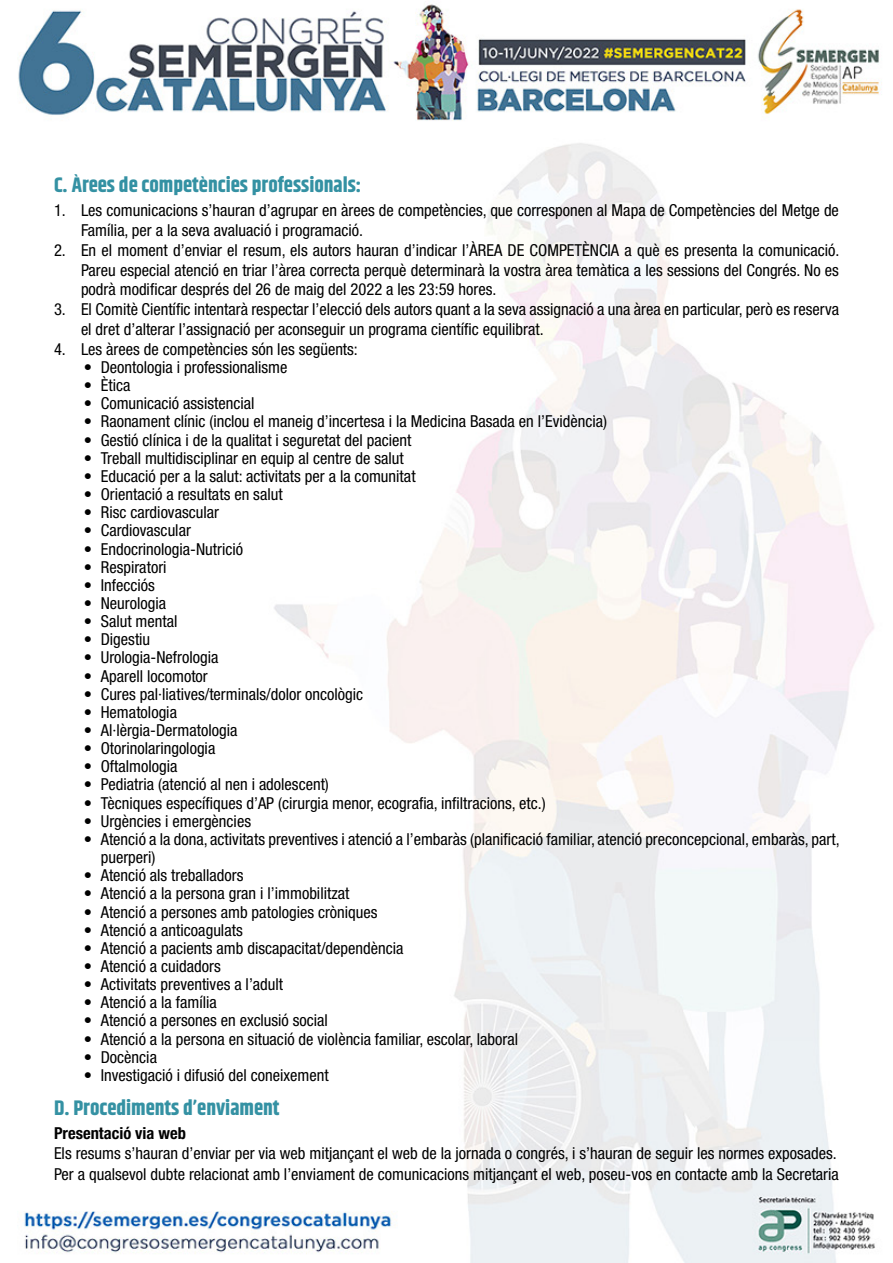
<style>
.page{position:relative;width:893px;height:1263px;background:#fff}
.page>*{position:absolute;margin:0;border:0;box-sizing:border-box;transform-origin:0 0}
.t1{font:700 21px "Khand";color:#3491a3}
.t2{font:condensed 16.5px/19.8px "Helvetica Neue LT Std";color:#000}
.t3{font:700 condensed 16.5px "Helvetica Neue LT Std";color:#000}
</style>
<div class="page">
<img style="left:18px;top:4px;width:864px;height:1259px">
<p class="t1" style="left:54px;top:170px;width:309px">C. Àrees de competències professionals:</p>
<p class="t2" style="left:81px;top:200px;width:759px;text-indent:-27px">1. Les comunicacions s’hauran d’agrupar en àrees de competències, que corresponen al Mapa de Competències del Metge de<br>Família, per a la seva avaluació i programació.</p>
<p class="t2" style="left:81px;top:240px;width:760px;text-align:justify;text-indent:-27px">2. En el moment d’enviar el resum, els autors hauran d’indicar l’ÀREA DE COMPETÈNCIA a què es presenta la comunicació.<br>Pareu especial atenció en triar l’àrea correcta perquè determinarà la vostra àrea temàtica a les sessions del Congrés. No es podrà modificar després del 26 de maig del 2022 a les 23:59 hores.</p>
<p class="t2" style="left:81px;top:299px;width:759px;text-indent:-27px">3. El Comitè Científic intentarà respectar l’elecció dels autors quant a la seva assignació a una àrea en particular, però es reserva el dret d’alterar l’assignació per aconseguir un programa científic equilibrat.</p>
<p class="t2" style="left:54px;top:339px;width:305px">4. Les àrees de competències són les següents:</p>
<p class="t2" style="left:84px;top:357px;width:205px">• Deontologia i professionalisme</p>
<p class="t2" style="left:84px;top:375px;width:48px">• Ètica</p>
<p class="t2" style="left:84px;top:393px;width:172px">• Comunicació assistencial</p>
<p class="t2" style="left:84px;top:412px;width:525px">• Raonament clínic (inclou el maneig d’incertesa i la Medicina Basada en l’Evidència)</p>
<p class="t2" style="left:84px;top:430px;width:329px">• Gestió clínica i de la qualitat i seguretat del pacient</p>
<p class="t2" style="left:84px;top:448px;width:321px">• Treball multidisciplinar en equip al centre de salut</p>
<p class="t2" style="left:84px;top:466px;width:333px">• Educació per a la salut: activitats per a la comunitat</p>
<p class="t2" style="left:84px;top:484px;width:200px">• Orientació a resultats en salut</p>
<p class="t2" style="left:84px;top:502px;width:137px">• Risc cardiovascular</p>
<p class="t2" style="left:84px;top:520px;width:109px">• Cardiovascular</p>
<p class="t2" style="left:84px;top:539px;width:161px">• Endocrinologia-Nutrició</p>
<p class="t2" style="left:84px;top:557px;width:84px">• Respiratori</p>
<p class="t2" style="left:84px;top:575px;width:73px">• Infecciós</p>
<p class="t2" style="left:84px;top:593px;width:84px">• Neurologia</p>
<p class="t2" style="left:84px;top:611px;width:95px">• Salut mental</p>
<p class="t2" style="left:84px;top:629px;width:68px">• Digestiu</p>
<p class="t2" style="left:84px;top:647px;width:136px">• Urologia-Nefrologia</p>
<p class="t2" style="left:84px;top:666px;width:126px">• Aparell locomotor</p>
<p class="t2" style="left:84px;top:684px;width:281px">• Cures pal·liatives/terminals/dolor oncològic</p>
<p class="t2" style="left:84px;top:702px;width:95px">• Hematologia</p>
<p class="t2" style="left:84px;top:720px;width:155px">• Al·lèrgia-Dermatologia</p>
<p class="t2" style="left:84px;top:738px;width:133px">• Otorinolaringologia</p>
<p class="t2" style="left:84px;top:756px;width:95px">• Oftalmologia</p>
<p class="t2" style="left:84px;top:775px;width:247px">• Pediatria (atenció al nen i adolescent)</p>
<p class="t2" style="left:84px;top:793px;width:463px">• Tècniques específiques d’AP (cirurgia menor, ecografia, infiltracions, etc.)</p>
<p class="t2" style="left:84px;top:811px;width:169px">• Urgències i emergències</p>
<p class="t2" style="left:101px;top:830px;width:740px;line-height:18.1px;text-indent:-17px">• Atenció a la dona, activitats preventives i atenció a l’embaràs (planificació familiar, atenció preconcepcional, embaràs, part, puerperi)</p>
<p class="t2" style="left:84px;top:865px;width:161px">• Atenció als treballadors</p>
<p class="t2" style="left:84px;top:883px;width:267px">• Atenció a la persona gran i l’immobilitzat</p>
<p class="t2" style="left:84px;top:902px;width:295px">• Atenció a persones amb patologies cròniques</p>
<p class="t2" style="left:84px;top:920px;width:161px">• Atenció a anticoagulats</p>
<p class="t2" style="left:84px;top:938px;width:321px">• Atenció a pacients amb discapacitat/dependència</p>
<p class="t2" style="left:84px;top:956px;width:139px">• Atenció a cuidadors</p>
<p class="t2" style="left:84px;top:974px;width:201px">• Activitats preventives a l’adult</p>
<p class="t2" style="left:84px;top:992px;width:135px">• Atenció a la família</p>
<p class="t2" style="left:84px;top:1010px;width:246px">• Atenció a persones en exclusió social</p>
<p class="t2" style="left:84px;top:1029px;width:436px">• Atenció a la persona en situació de violència familiar, escolar, laboral</p>
<p class="t2" style="left:84px;top:1047px;width:75px">• Docència</p>
<p class="t2" style="left:84px;top:1065px;width:246px">• Investigació i difusió del coneixement</p>
<p class="t1" style="left:54px;top:1092px;width:227px">D. Procediments d’enviament</p>
<p class="t3" style="left:54px;top:1123px;width:133px">Presentació via web</p>
<p class="t2" style="left:54px;top:1143px;width:786px;line-height:20.7px">Els resums s’hauran d’enviar per via web mitjançant el web de la jornada o congrés, i s’hauran de seguir les normes exposades.<br>Per a qualsevol dubte relacionat amb l’enviament de comunicacions mitjançant el web, poseu-vos en contacte amb la Secretaria</p>
</div>
